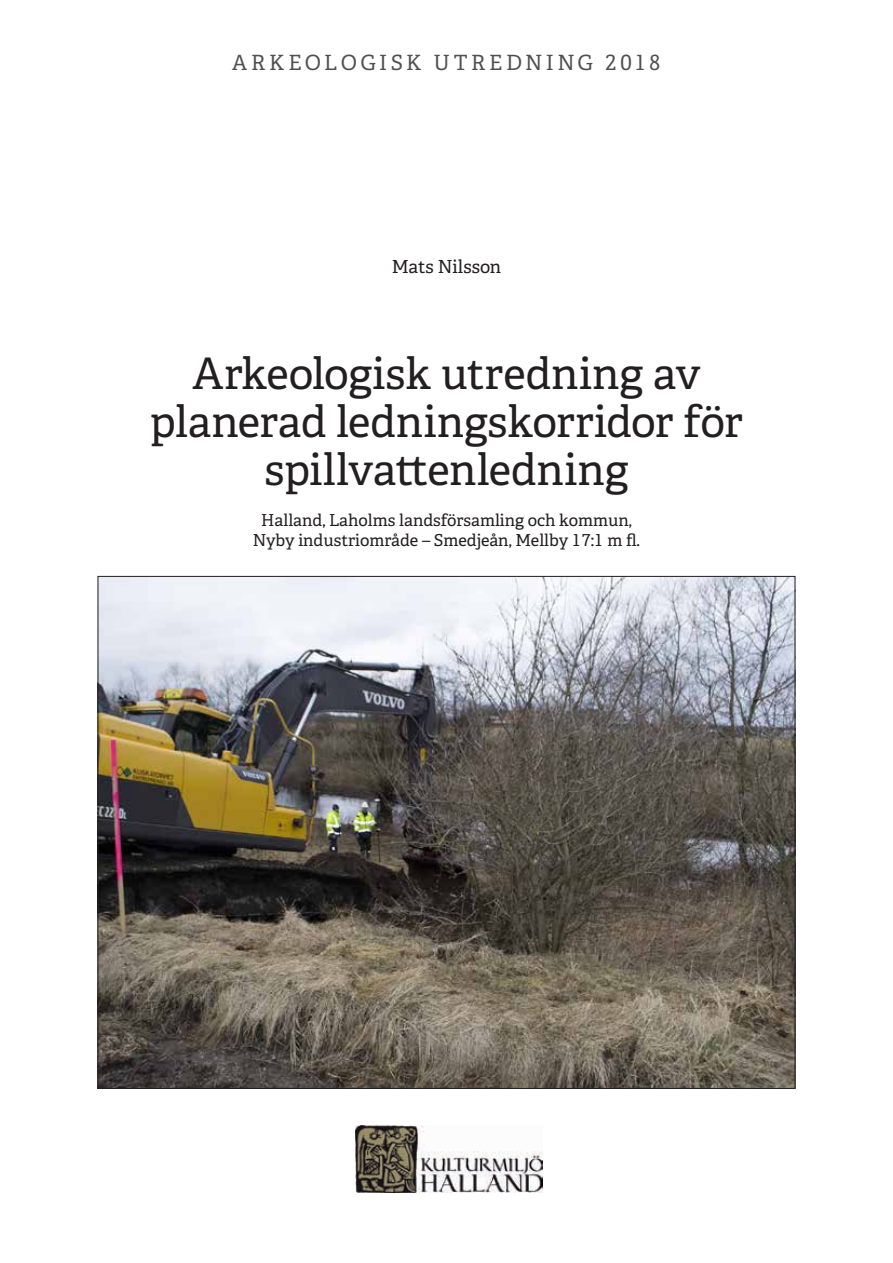
<style>
.page{position:relative;width:893px;height:1263px;background:#fff}
.page>*{position:absolute;margin:0;border:0;box-sizing:border-box;transform-origin:0 0}
.t1{font:43.5px/48px "Adelle";letter-spacing:-.01em;color:#231f20;text-align:center}
.t2{font:21px "Adelle";letter-spacing:.165em;color:#505052}
.t3{font:18px "Adelle";color:#231f20}
.t4{font:16.5px/19.8px "Adelle";color:#231f20;text-align:center}
</style>
<div class="page">
<img style="left:356px;top:1126px;width:186px;height:67px">
<img style="left:100px;top:578px;width:693px;height:509px">
<p class="t2" style="left:232px;top:47px;width:430px">ARKEOLOGISK UTREDNING 2018</p>
<p class="t3" style="left:392px;top:253px;width:111px">Mats Nilsson</p>
<h1 class="t1" style="left:150px;top:348px;width:595px">Arkeologisk utredning av planerad ledningskorridor för spillvattenledning</h1>
<p class="t4" style="left:253px;top:510px;width:389px">Halland, Laholms landsförsamling och kommun,<br>Nyby industriområde – Smedjeån, Mellby 17:1 m fl.</p>
</div>
